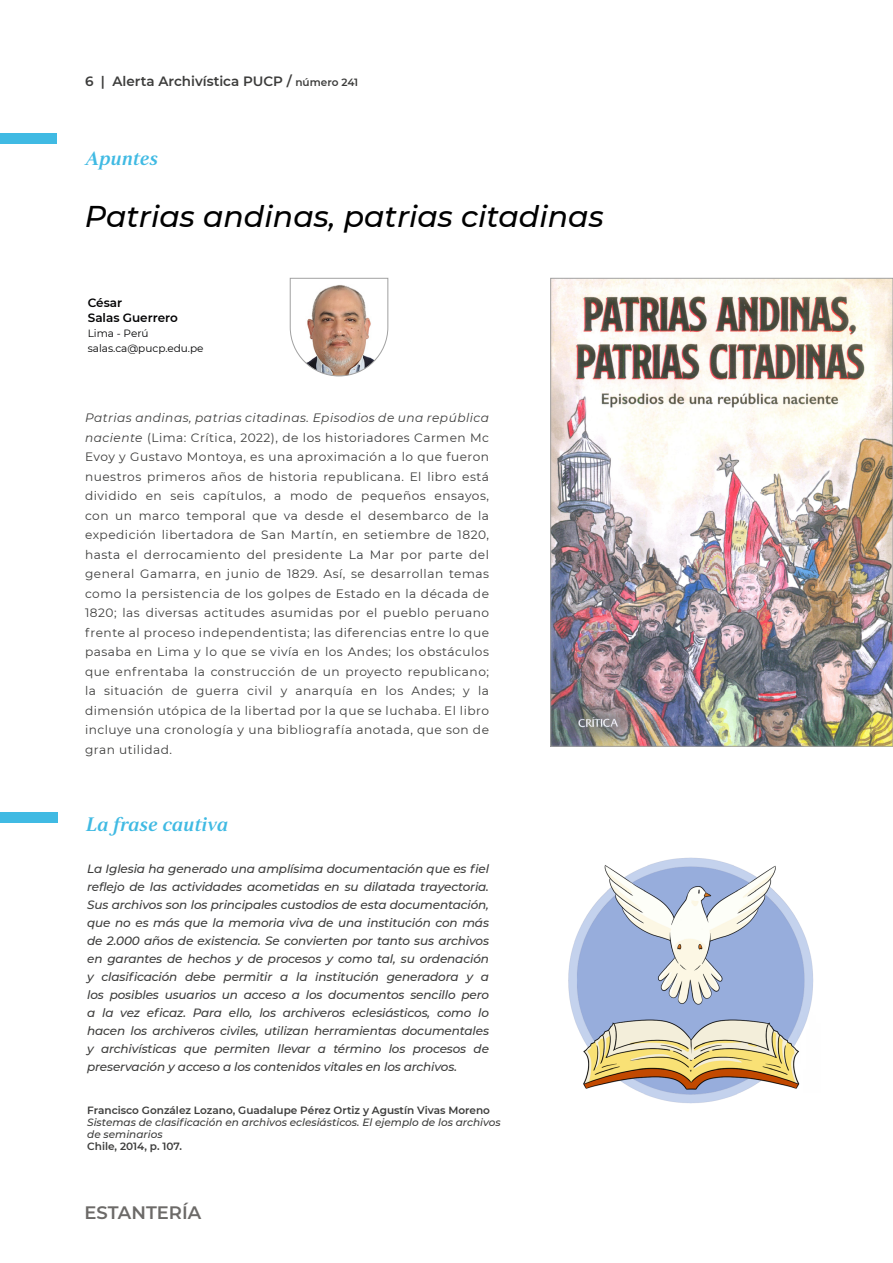
<style>
.page{position:relative;width:893px;height:1263px;background:#fff}
.page>*{position:absolute;margin:0;border:0;box-sizing:border-box;transform-origin:0 0}
.t1{font:italic 500 30px "Montserrat";color:#000}
.t2{font:19.5px "Strato Pro Demi Bold It";color:#40bae3}
.t3{font:600 18px "Montserrat";color:#6c6a68}
.t4{font:600 13.5px "Montserrat";color:#3c3c3b}
.t5{font:12.15px/19.5px "Montserrat";letter-spacing:.04em;color:#3c3c3b;text-align:justify}
.t6{font:italic 500 12px/18px "Montserrat";letter-spacing:-.01em;color:#3c3c3b;text-align:justify}
.t7{font:600 12px/15px "Montserrat";color:#020203}
.t8{font:italic 500 10.5px/12px "Montserrat";color:#3c3c3b}
.t9{font:600 10.5px "Montserrat";color:#3c3c3b}
.t10{font:10.5px/15px "Montserrat";color:#020203}
.s1{font-size:10.5px}
.s2{font-style:italic}
</style>
<div class="page">
<img style="left:553px;top:280px;width:338px;height:464px">
<div style="left:551px;top:278px;width:342px;height:468px;border:1px solid #a1a1a1"></div>
<img style="left:568px;top:857px;width:246px;height:247px">
<div style="left:0;top:812px;width:57px;height:10px;background:#40bae3"></div>
<div style="left:0;top:133px;width:57px;height:11px;background:#40bae3"></div>
<svg style="left:290px;top:278px;width:98px;height:98px"></svg>
<p class="t4" style="left:85px;top:71px;width:275px">6 | Alerta Archivística PUCP / <span class="s1">número 241</span></p>
<h2 class="t2" style="left:86px;top:146px;width:74px">Apuntes</h2>
<h1 class="t1" style="left:85px;top:195px;width:520px">Patrias andinas, patrias citadinas</h1>
<p class="t7" style="left:88px;top:294px;width:91px">César<br>Salas Guerrero</p>
<p class="t10" style="left:88px;top:325px;width:117px">Lima - Perú salas.ca@pucp.edu.pe</p>
<p class="t5" style="left:85px;top:408px;width:405px"><span class="s2">Patrias andinas, patrias citadinas. Episodios de una república naciente</span> (Lima: Crítica, 2022), de los historiadores Carmen Mc Evoy y Gustavo Montoya, es una aproximación a lo que fueron nuestros primeros años de historia republicana. El libro está dividido en seis capítulos, a modo de pequeños ensayos, con un marco temporal que va desde el desembarco de la expedición libertadora de San Martín, en setiembre de 1820, hasta el derrocamiento del presidente La Mar por parte del general Gamarra, en junio de 1829. Así, se desarrollan temas como la persistencia de los golpes de Estado en la década de 1820; las diversas actitudes asumidas por el pueblo peruano frente al proceso independentista; las diferencias entre lo que pasaba en Lima y lo que se vivía en los Andes; los obstáculos que enfrentaba la construcción de un proyecto republicano; la situación de guerra civil y anarquía en los Andes; y la dimensión utópica de la libertad por la que se luchaba. El libro incluye una cronología y una bibliografía anotada, que son de gran utilidad.</p>
<h2 class="t2" style="left:86px;top:812px;width:144px">La frase cautiva</h2>
<p class="t6" style="left:87px;top:859px;width:403px">La Iglesia ha generado una amplísima documentación que es fiel reflejo de las actividades acometidas en su dilatada trayectoria.<br>Sus archivos son los principales custodios de esta documentación, que no es más que la memoria viva de una institución con más de 2.000 años de existencia. Se convierten por tanto sus archivos en garantes de hechos y de procesos y como tal, su ordenación y clasificación debe permitir a la institución generadora y a los posibles usuarios un acceso a los documentos sencillo pero a la vez eficaz. Para ello, los archiveros eclesiásticos, como lo hacen los archiveros civiles, utilizan herramientas documentales y archivísticas que permiten llevar a término los procesos de preservación y acceso a los contenidos vitales en los archivos.</p>
<p class="t9" style="left:87px;top:1103px;width:404px">Francisco González Lozano, Guadalupe Pérez Ortiz y Agustín Vivas Moreno</p>
<p class="t8" style="left:87px;top:1116px;width:415px">Sistemas de clasificación en archivos eclesiásticos. El ejemplo de los archivos de seminarios</p>
<p class="t9" style="left:87px;top:1139px;width:96px">Chile, 2014, p. 107.</p>
<h3 class="t3" style="left:85px;top:1200px;width:118px">ESTANTERÍA</h3>
</div>
